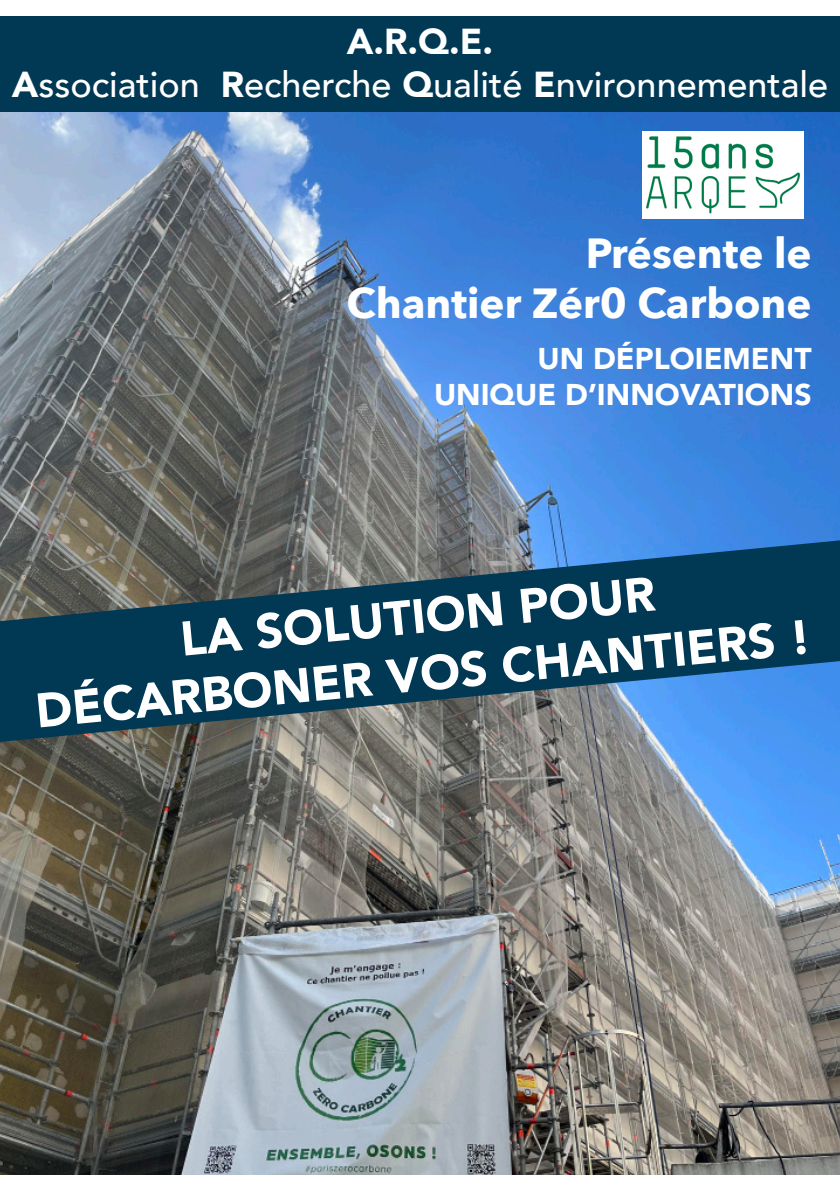
<style>
.page{position:relative;width:840px;height:1191px;background:#fff}
.page>*{position:absolute;margin:0;border:0;box-sizing:border-box;transform-origin:0 0}
.t1{font:900 48px "Avenir";color:#fff}
.t2{font:700 42px "Avenir Next";color:#fff}
.t3{font:500 36px "Avenir";color:#fff}
.t4{font:900 36px "Avenir";color:#fff}
.t5{font:900 30px/36px "Avenir";color:#fff;text-align:right}
.s1{font-weight:900}
</style>
<div class="page">
<img style="left:0;top:111px;width:839px;height:1064px">
<div style="left:0;top:16px;width:839px;height:95px;background:#013854"></div>
<svg style="left:0;top:540px;width:839px;height:202px;background:#2a536c"></svg>
<img style="left:641px;top:131px;width:161px;height:87px">
<p class="t4" style="left:347px;top:10px;width:147px">A.R.Q.E.</p>
<p class="t3" style="left:12px;top:53px;width:817px"><span class="s1">A</span>ssociation <span class="s1">R</span>echerche <span class="s1">Q</span>ualité <span class="s1">E</span>nvironnementale</p>
<p class="t2" style="left:585px;top:217px;width:227px">Présente le</p>
<p class="t2" style="left:346px;top:267px;width:466px">Chantier Zér0 Carbone</p>
<p class="t5" style="left:434px;top:339px;width:379px">UN DÉPLOIEMENT<br>UNIQUE D’INNOVATIONS</p>
<p class="t1" style="left:176px;top:600px;width:478px;rotate:-6deg">LA SOLUTION POUR</p>
<p class="t1" style="left:32px;top:673px;width:779px;rotate:-6deg">DÉCARBONER VOS CHANTIERS !</p>
</div>
